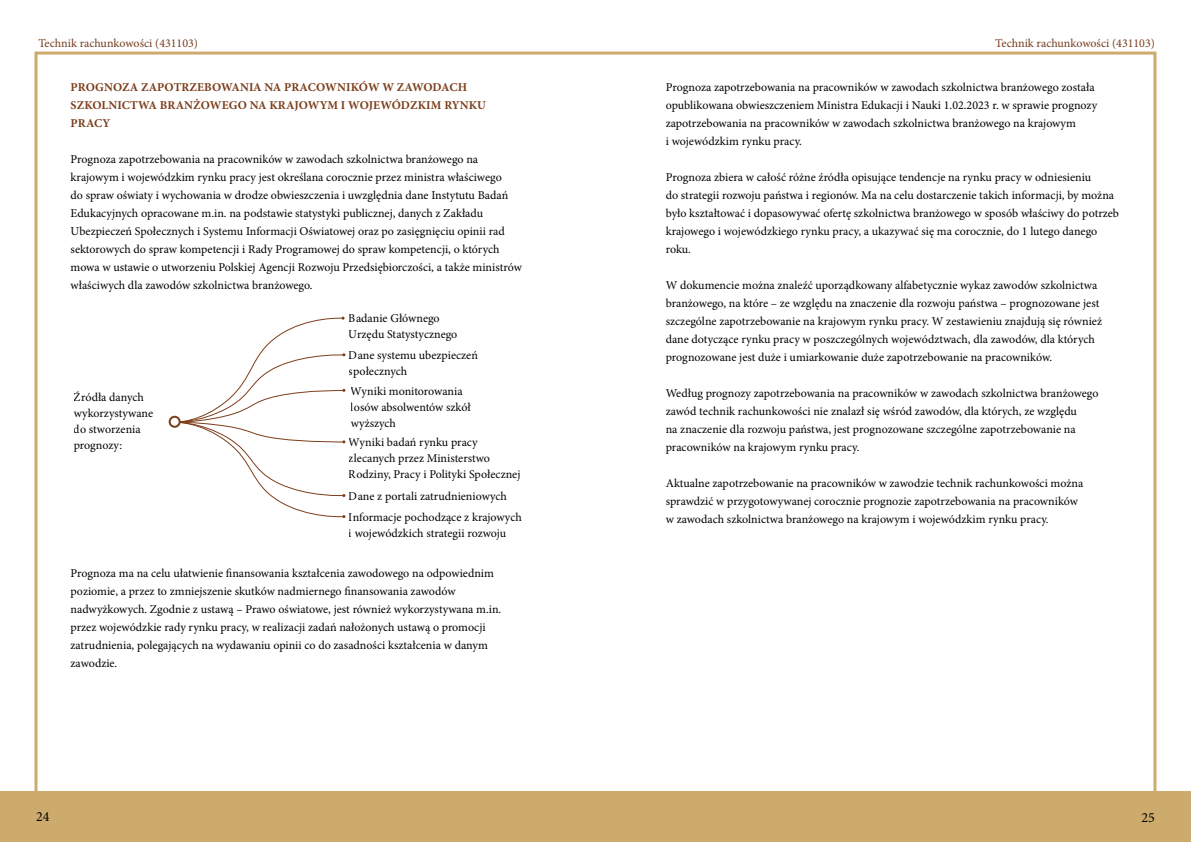
<style>
.page{position:relative;width:1191px;height:842px;background:#fff}
.page>*{position:absolute;margin:0;border:0;box-sizing:border-box;transform-origin:0 0}
.t1{font:14px "Minion Pro";color:#000}
.t2{font:12px/18px "Minion Pro";color:#000}
.t3{font:12px/16px "Minion Pro";color:#020203}
.t4{font:700 12px/18px "Minion Pro";letter-spacing:.01em;color:#7c3d1a}
.t5{font:12px "Minion Pro";color:#743b1c}
</style>
<div class="page">
<div style="left:595px;top:791px;width:596px;height:51px;background:#cdab6c"></div>
<div style="left:0;top:791px;width:595px;height:51px;background:#cdab6c"></div>
<div style="left:168px;top:416px;width:13px;height:12px;border:2px solid #7d3e1b;border-radius:50%"></div>
<svg style="left:174px;top:316px;width:171px;height:202px"></svg>
<p class="t5" style="left:38px;top:35px;width:161px">Technik rachunkowości (431103)</p>
<p class="t5" style="left:995px;top:35px;width:161px">Technik rachunkowości (431103)</p>
<p class="t4" style="left:71px;top:78px;width:417px">PROGNOZA ZAPOTRZEBOWANIA NA PRACOWNIKÓW W ZAWODACH<br>SZKOLNICTWA BRANŻOWEGO NA KRAJOWYM I WOJEWÓDZKIM RYNKU<br>PRACY</p>
<p class="t2" style="left:71px;top:150px;width:453px">Prognoza zapotrzebowania na pracowników w zawodach szkolnictwa branżowego na krajowym i wojewódzkim rynku pracy jest określana corocznie przez ministra właściwego<br>do spraw oświaty i wychowania w drodze obwieszczenia i uwzględnia dane Instytutu Badań Edukacyjnych opracowane m.in. na podstawie statystyki publicznej, danych z Zakładu Ubezpieczeń Społecznych i Systemu Informacji Oświatowej oraz po zasięgnięciu opinii rad sektorowych do spraw kompetencji i Rady Programowej do spraw kompetencji, o których mowa w ustawie o utworzeniu Polskiej Agencji Rozwoju Przedsiębiorczości, a także ministrów właściwych dla zawodów szkolnictwa branżowego.</p>
<p class="t3" style="left:349px;top:311px;width:110px">Badanie Głównego<br>Urzędu Statystycznego</p>
<p class="t2" style="left:666px;top:78px;width:433px">Prognoza zapotrzebowania na pracowników w zawodach szkolnictwa branżowego została opublikowana obwieszczeniem Ministra Edukacji i Nauki 1.02.2023 r. w sprawie prognozy zapotrzebowania na pracowników w zawodach szkolnictwa branżowego na krajowym<br>i wojewódzkim rynku pracy.</p>
<p class="t2" style="left:666px;top:168px;width:455px">Prognoza zbiera w całość różne źródła opisujące tendencje na rynku pracy w odniesieniu<br>do strategii rozwoju państwa i regionów. Ma na celu dostarczenie takich informacji, by można było kształtować i dopasowywać ofertę szkolnictwa branżowego w sposób właściwy do potrzeb krajowego i wojewódzkiego rynku pracy, a ukazywać się ma corocznie, do 1 lutego danego roku.</p>
<p class="t2" style="left:666px;top:276px;width:438px">W dokumencie można znaleźć uporządkowany alfabetycznie wykaz zawodów szkolnictwa branżowego, na które – ze względu na znaczenie dla rozwoju państwa – prognozowane jest szczególne zapotrzebowanie na krajowym rynku pracy. W zestawieniu znajdują się również dane dotyczące rynku pracy w poszczególnych województwach, dla zawodów, dla których prognozowane jest duże i umiarkowanie duże zapotrzebowanie na pracowników.</p>
<p class="t2" style="left:666px;top:384px;width:434px">Według prognozy zapotrzebowania na pracowników w zawodach szkolnictwa branżowego zawód technik rachunkowości nie znalazł się wśród zawodów, dla których, ze względu<br>na znaczenie dla rozwoju państwa, jest prognozowane szczególne zapotrzebowanie na pracowników na krajowym rynku pracy.</p>
<p class="t2" style="left:666px;top:474px;width:419px">Aktualne zapotrzebowanie na pracowników w zawodzie technik rachunkowości można sprawdzić w przygotowywanej corocznie prognozie zapotrzebowania na pracowników w zawodach szkolnictwa branżowego na krajowym i wojewódzkim rynku pracy.</p>
<p class="t3" style="left:349px;top:348px;width:131px">Dane systemu ubezpieczeń społecznych</p>
<p class="t3" style="left:351px;top:384px;width:121px">Wyniki monitorowania losów absolwentów szkół wyższych</p>
<p class="t3" style="left:74px;top:390px;width:81px">Źródła danych wykorzystywane do stworzenia prognozy:</p>
<p class="t3" style="left:349px;top:435px;width:173px">Wyniki badań rynku pracy zlecanych przez Ministerstwo<br>Rodziny, Pracy i Polityki Społecznej</p>
<p class="t3" style="left:349px;top:486px;width:174px;line-height:21px">Dane z portali zatrudnieniowych<br>Informacje pochodzące z krajowych</p>
<p class="t3" style="left:349px;top:526px;width:159px">i wojewódzkich strategii rozwoju</p>
<p class="t2" style="left:71px;top:564px;width:432px">Prognoza ma na celu ułatwienie finansowania kształcenia zawodowego na odpowiednim poziomie, a przez to zmniejszenie skutków nadmiernego finansowania zawodów nadwyżkowych. Zgodnie z ustawą – Prawo oświatowe, jest również wykorzystywana m.in. przez wojewódzkie rady rynku pracy, w realizacji zadań nałożonych ustawą o promocji zatrudnienia, polegających na wydawaniu opinii co do zasadności kształcenia w danym zawodzie.</p>
<p class="t1" style="left:36px;top:807px;width:15px">24</p>
<p class="t1" style="left:1141px;top:808px;width:15px">25</p>
</div>
